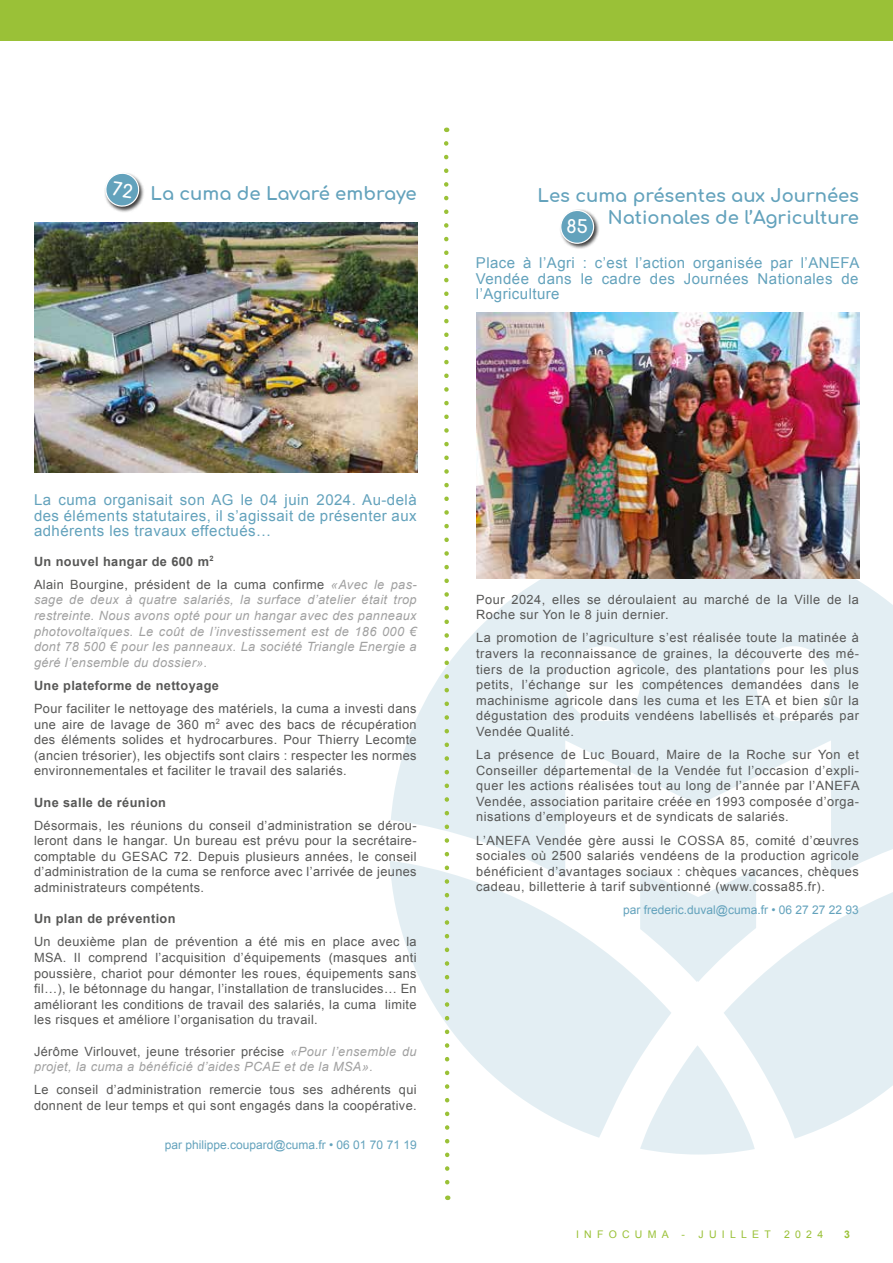
<style>
.page{position:relative;width:893px;height:1263px;background:#fff}
.page>*{position:absolute;margin:0;border:0;box-sizing:border-box;transform-origin:0 0}
.t1{font:700 18px/21.6px "Comfortaa";color:#63a2bc;text-align:right}
.t2{font:15px/15.6px "Arial";letter-spacing:.03em;color:#63a2bc;text-align:justify}
.t3{font:12.75px/15.6px "Arial";letter-spacing:.03em;color:#575756;text-align:justify}
.t4{font:italic 12.75px/15.6px "Arial";letter-spacing:.03em;color:#a1a1a1;text-align:justify}
.t5{font:700 12.75px "Arial";letter-spacing:.03em;color:#575756}
.t6{font:12px "Arial";color:#63a2bc}
.t7{font:10.5px "Arial";letter-spacing:.5em;color:#9ac137}
.t8{font:700 10.5px "Arial";color:#9ac137}
.s1{font-weight:700}
.s2{font-style:italic;color:#a1a1a1}
.s3{font-style:normal;color:#575756}
</style>
<div class="page">
<svg style="left:640px;top:1045px;width:115px;height:109px"></svg>
<svg style="left:390px;top:860px;width:281px;height:278px;fill:#e3eef3"></svg>
<svg style="left:724px;top:892px;width:169px;height:246px;fill:#e3eef3"></svg>
<svg style="left:391px;top:536px;width:502px;height:342px;fill:#e3eef3"></svg>
<svg style="left:640px;top:869px;width:116px;height:113px"></svg>
<div style="left:0;top:0;width:893px;height:40px;background:#9ac137"></div>
<img style="left:477px;top:313px;width:382px;height:266px">
<svg style="left:442px;top:141px;width:10px;height:1059px"></svg>
<div style="left:559px;top:209px;width:41px;height:41px;background:#000;opacity:.75"></div>
<svg style="left:560px;top:210px;width:34px;height:34px"></svg>
<div style="left:560px;top:210px;width:34px;height:34px;border:1px solid #fff;border-radius:50%"></div>
<div style="left:104px;top:172px;width:41px;height:40px;background:#000;opacity:.75"></div>
<img style="left:34px;top:223px;width:384px;height:249px">
<svg style="left:567px;top:219px;width:20px;height:15px"></svg>
<svg style="left:104px;top:172px;width:37px;height:35px"></svg>
<h1 class="t1" style="left:150px;top:180px;width:268px">La cuma de Lavaré embraye</h1>
<h1 class="t1" style="left:538px;top:182px;width:323px">Les cuma présentes aux Journées<br>Nationales de l’Agriculture</h1>
<p class="t2" style="left:476px;top:255px;width:385px">Place à l’Agri : c’est l’action organisée par l’ANEFA Vendée dans le cadre des Journées Nationales de l’Agriculture</p>
<p class="t2" style="left:34px;top:492px;width:384px">La cuma organisait son AG le 04 juin 2024. Au-delà des éléments statutaires, il s’agissait de présenter aux adhérents les travaux effectués…</p>
<p class="t3" style="left:34px;top:550px;width:384px;line-height:23.1px"><span class="s1">Un nouvel hangar de 600 m</span><sup>2<br></sup>Alain Bourgine, président de la cuma confirme <span class="s2">«Avec le pas-</span></p>
<p class="t4" style="left:34px;top:592px;width:384px">sage de deux à quatre salariés, la surface d’atelier était trop restreinte. Nous avons opté pour un hangar avec des panneaux photovoltaïques. Le coût de l’investissement est de 186 000 € dont 78 500 € pour les panneaux. La société Triangle Energie a géré l’ensemble du dossier».</p>
<p class="t5" style="left:34px;top:677px;width:186px">Une plateforme de nettoyage</p>
<p class="t3" style="left:34px;top:701px;width:384px">Pour faciliter le nettoyage des matériels, la cuma a investi dans une aire de lavage de 360 m<sup>2</sup> avec des bacs de récupération des éléments solides et hydrocarbures. Pour Thierry Lecomte (ancien trésorier), les objectifs sont clairs : respecter les normes environnementales et faciliter le travail des salariés.</p>
<p class="t5" style="left:34px;top:793px;width:133px">Une salle de réunion</p>
<p class="t3" style="left:34px;top:817px;width:384px">Désormais, les réunions du conseil d’administration se dérou&shy;leront dans le hangar. Un bureau est prévu pour la secrétaire&shy;comptable du GESAC 72. Depuis plusieurs années, le conseil d’administration de la cuma se renforce avec l’arrivée de jeunes administrateurs compétents.</p>
<p class="t5" style="left:34px;top:910px;width:143px">Un plan de prévention</p>
<p class="t3" style="left:34px;top:934px;width:384px">Un deuxième plan de prévention a été mis en place avec la MSA. Il comprend l’acquisition d’équipements (masques anti poussière, chariot pour démonter les roues, équipements sans fil…), le bétonnage du hangar, l’installation de translucides… En améliorant les conditions de travail des salariés, la cuma limite les risques et améliore l’organisation du travail.</p>
<p class="t4" style="left:34px;top:1043px;width:384px"><span class="s3">Jérôme Virlouvet, jeune trésorier précise</span> «Pour l’ensemble du projet, la cuma a bénéficié d’aides PCAE et de la MSA».</p>
<p class="t3" style="left:34px;top:1082px;width:384px">Le conseil d’administration remercie tous ses adhérents qui donnent de leur temps et qui sont engagés dans la coopérative.</p>
<p class="t6" style="left:165px;top:1136px;width:253px">par philippe.coupard@cuma.fr • 06 01 70 71 19</p>
<p class="t3" style="left:476px;top:591px;width:384px">Pour 2024, elles se déroulaient au marché de la Ville de la<br>Roche sur Yon le 8 juin dernier.</p>
<p class="t3" style="left:476px;top:630px;width:384px">La promotion de l’agriculture s’est réalisée toute la matinée à travers la reconnaissance de graines, la découverte des mé&shy;tiers de la production agricole, des plantations pour les plus petits, l’échange sur les compétences demandées dans le machinisme agricole dans les cuma et les ETA et bien sûr la dégustation des produits vendéens labellisés et préparés par Vendée Qualité.</p>
<p class="t3" style="left:476px;top:747px;width:385px">La présence de Luc Bouard, Maire de la Roche sur Yon et Conseiller départemental de la Vendée fut l’occasion d’expli&shy;quer les actions réalisées tout au long de l’année par l’ANEFA Vendée, association paritaire créée en 1993 composée d’orga&shy;nisations d’employeurs et de syndicats de salariés.</p>
<p class="t3" style="left:476px;top:832px;width:384px">L’ANEFA Vendée gère aussi le COSSA 85, comité d’œuvres sociales où 2500 salariés vendéens de la production agricole bénéficient d’avantages sociaux : chèques vacances, chèques cadeau, billetterie à tarif subventionné (www.cossa85.fr).</p>
<p class="t6" style="left:623px;top:902px;width:237px">par frederic.duval@cuma.fr • 06 27 27 22 93</p>
<p class="t7" style="left:576px;top:1227px;width:111px">INFOCUMA -</p>
<p class="t7" style="left:699px;top:1227px;width:74px">JUILLET</p>
<p class="t7" style="left:784px;top:1227px;width:41px">2024</p>
<p class="t8" style="left:844px;top:1227px;width:7px">3</p>
</div>
